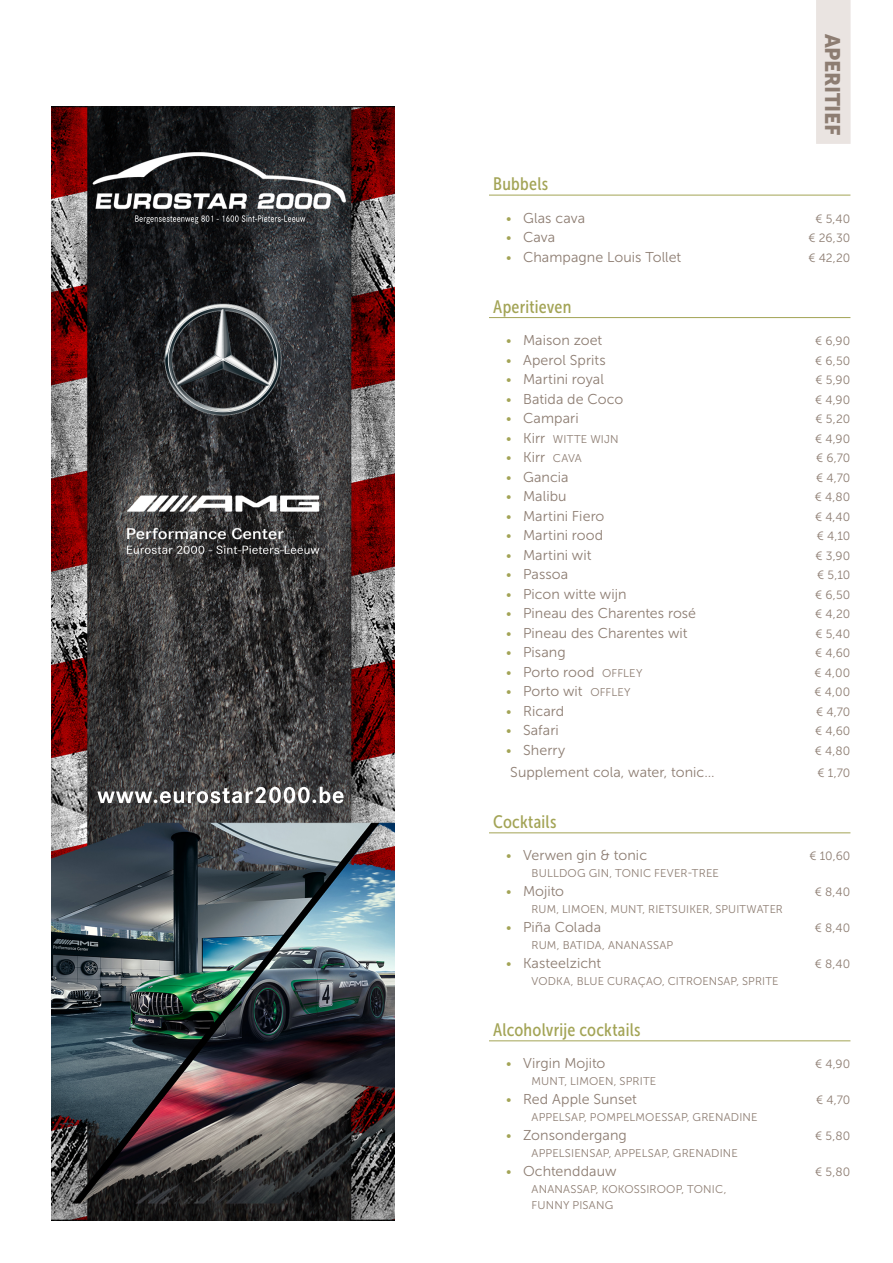
<style>
.page{position:relative;width:893px;height:1263px;background:#fff}
.page>*{position:absolute;margin:0;border:0;box-sizing:border-box;transform-origin:0 0}
.t1{font:21px "Museo Sans 900";letter-spacing:-.02em;color:#8d7d72}
.t2{font:18px "Museo Sans Cond 500";letter-spacing:.01em;color:#a3a456}
.t3{font:14.25px "Museo Sans 300";letter-spacing:.005em;color:#8d7d72}
.t4{font:12px "Museo Sans 300";letter-spacing:.01em;color:#8d7d72}
.t5{font:11.25px/16.5px "Museo Sans 300";letter-spacing:.015em;color:#8d7d72}
.s1{font-size:13.5px;color:#a3a456}
.s2{font-size:14.25px}
.s3{font-size:11.25px}
</style>
<div class="page">
<hr style="left:489px;top:195px;width:361px;height:1px;background:#a3a456">
<hr style="left:489px;top:317px;width:361px;height:1px;background:#a3a456">
<hr style="left:489px;top:832px;width:361px;height:1px;background:#a3a456">
<hr style="left:489px;top:1040px;width:361px;height:1px;background:#a3a456">
<div style="left:816px;top:0;width:35px;height:144px;background:#eae4e1"></div>
<img style="left:52px;top:106px;width:343px;height:1115px">
<h1 class="t1" style="left:844px;top:34px;width:103px;rotate:90deg">APERITIEF</h1>
<p class="t2" style="left:493px;top:174px;width:57px">Bubbels</p>
<p class="t3" style="left:506px;top:210px;width:81px"><span class="s1">•</span> Glas cava</p>
<p class="t4" style="left:815px;top:212px;width:37px">€ 5,40</p>
<p class="t3" style="left:506px;top:229px;width:51px"><span class="s1">•</span> Cava</p>
<p class="t4" style="left:808px;top:231px;width:44px">€ 26,30</p>
<p class="t3" style="left:506px;top:249px;width:177px"><span class="s1">•</span> Champagne Louis Tollet</p>
<p class="t4" style="left:808px;top:251px;width:43px">€ 42,20</p>
<p class="t2" style="left:493px;top:297px;width:80px">Aperitieven</p>
<p class="t3" style="left:506px;top:332px;width:98px"><span class="s1">•</span> Maison zoet</p>
<p class="t4" style="left:815px;top:334px;width:37px">€ 6,90</p>
<p class="t3" style="left:506px;top:352px;width:101px"><span class="s1">•</span> Aperol Sprits</p>
<p class="t4" style="left:815px;top:354px;width:37px">€ 6,50</p>
<p class="t3" style="left:506px;top:371px;width:99px"><span class="s1">•</span> Martini royal</p>
<p class="t4" style="left:816px;top:373px;width:36px">€ 5,90</p>
<p class="t3" style="left:506px;top:391px;width:119px"><span class="s1">•</span> Batida de Coco</p>
<p class="t4" style="left:815px;top:393px;width:37px">€ 4,90</p>
<p class="t3" style="left:506px;top:410px;width:74px"><span class="s1">•</span> Campari</p>
<p class="t4" style="left:816px;top:412px;width:36px">€ 5,20</p>
<p class="t5" style="left:506px;top:430px;width:114px"><span class="s1">•</span> <span class="s2">Kirr</span> WITTE WIJN</p>
<p class="t4" style="left:815px;top:432px;width:37px">€ 4,90</p>
<p class="t3" style="left:506px;top:449px;width:77px"><span class="s1">•</span> Kirr <span class="s3">CAVA</span></p>
<p class="t4" style="left:816px;top:451px;width:36px">€ 6,70</p>
<p class="t3" style="left:506px;top:469px;width:64px"><span class="s1">•</span> Gancia</p>
<p class="t4" style="left:816px;top:471px;width:36px">€ 4,70</p>
<p class="t3" style="left:506px;top:488px;width:62px"><span class="s1">•</span> Malibu</p>
<p class="t4" style="left:815px;top:490px;width:37px">€ 4,80</p>
<p class="t3" style="left:506px;top:508px;width:100px"><span class="s1">•</span> Martini Fiero</p>
<p class="t4" style="left:815px;top:510px;width:37px">€ 4,40</p>
<p class="t3" style="left:506px;top:527px;width:99px"><span class="s1">•</span> Martini rood</p>
<p class="t4" style="left:817px;top:529px;width:35px">€ 4,10</p>
<p class="t3" style="left:506px;top:547px;width:87px"><span class="s1">•</span> Martini wit</p>
<p class="t4" style="left:815px;top:549px;width:36px">€ 3,90</p>
<p class="t3" style="left:506px;top:566px;width:64px"><span class="s1">•</span> Passoa</p>
<p class="t4" style="left:817px;top:568px;width:35px">€ 5,10</p>
<p class="t3" style="left:506px;top:586px;width:122px"><span class="s1">•</span> Picon witte wijn</p>
<p class="t4" style="left:815px;top:588px;width:37px">€ 6,50</p>
<p class="t3" style="left:506px;top:605px;width:192px"><span class="s1">•</span> Pineau des Charentes rosé</p>
<p class="t4" style="left:815px;top:607px;width:37px">€ 4,20</p>
<p class="t3" style="left:506px;top:625px;width:183px"><span class="s1">•</span> Pineau des Charentes wit</p>
<p class="t4" style="left:815px;top:627px;width:37px">€ 5,40</p>
<p class="t3" style="left:506px;top:644px;width:61px"><span class="s1">•</span> Pisang</p>
<p class="t4" style="left:815px;top:646px;width:37px">€ 4,60</p>
<p class="t3" style="left:506px;top:664px;width:138px"><span class="s1">•</span> Porto rood <span class="s3">OFFLEY</span></p>
<p class="t4" style="left:815px;top:666px;width:37px">€ 4,00</p>
<p class="t3" style="left:506px;top:683px;width:126px"><span class="s1">•</span> Porto wit <span class="s3">OFFLEY</span></p>
<p class="t4" style="left:815px;top:685px;width:37px">€ 4,00</p>
<p class="t3" style="left:506px;top:703px;width:60px"><span class="s1">•</span> Ricard</p>
<p class="t4" style="left:816px;top:705px;width:36px">€ 4,70</p>
<p class="t3" style="left:506px;top:722px;width:54px"><span class="s1">•</span> Safari</p>
<p class="t4" style="left:815px;top:724px;width:37px">€ 4,60</p>
<p class="t3" style="left:506px;top:742px;width:61px"><span class="s1">•</span> Sherry</p>
<p class="t4" style="left:815px;top:744px;width:37px">€ 4,80</p>
<p class="t3" style="left:510px;top:764px;width:206px">Supplement cola, water, tonic…</p>
<p class="t4" style="left:818px;top:766px;width:34px">€ 1,70</p>
<p class="t2" style="left:493px;top:812px;width:65px">Cocktails</p>
<p class="t3" style="left:506px;top:848px;width:143px"><span class="s1">•</span> Verwen gin &amp; tonic</p>
<p class="t4" style="left:809px;top:850px;width:43px">€ 10,60</p>
<p class="t5" style="left:531px;top:865px;width:189px">BULLDOG GIN, TONIC FEVER-TREE</p>
<p class="t3" style="left:506px;top:884px;width:60px"><span class="s1">•</span> Mojito</p>
<p class="t4" style="left:815px;top:886px;width:37px">€ 8,40</p>
<p class="t5" style="left:531px;top:901px;width:253px">RUM, LIMOEN, MUNT, RIETSUIKER, SPUITWATER</p>
<p class="t3" style="left:506px;top:920px;width:97px"><span class="s1">•</span> Piña Colada</p>
<p class="t4" style="left:815px;top:922px;width:37px">€ 8,40</p>
<p class="t5" style="left:531px;top:937px;width:143px">RUM, BATIDA, ANANASSAP</p>
<p class="t3" style="left:506px;top:956px;width:97px"><span class="s1">•</span> Kasteelzicht</p>
<p class="t4" style="left:815px;top:958px;width:37px">€ 8,40</p>
<p class="t5" style="left:531px;top:973px;width:249px">VODKA, BLUE CURAÇAO, CITROENSAP, SPRITE</p>
<p class="t2" style="left:493px;top:1020px;width:149px">Alcoholvrije cocktails</p>
<p class="t3" style="left:506px;top:1056px;width:101px"><span class="s1">•</span> Virgin Mojito</p>
<p class="t4" style="left:815px;top:1058px;width:37px">€ 4,90</p>
<p class="t5" style="left:531px;top:1073px;width:126px">MUNT, LIMOEN, SPRITE</p>
<p class="t3" style="left:506px;top:1092px;width:133px"><span class="s1">•</span> Red Apple Sunset</p>
<p class="t4" style="left:816px;top:1094px;width:36px">€ 4,70</p>
<p class="t5" style="left:531px;top:1109px;width:228px">APPELSAP, POMPELMOESSAP, GRENADINE</p>
<p class="t3" style="left:506px;top:1128px;width:122px"><span class="s1">•</span> Zonsondergang</p>
<p class="t4" style="left:815px;top:1130px;width:37px">€ 5,80</p>
<p class="t5" style="left:531px;top:1145px;width:208px">APPELSIENSAP, APPELSAP, GRENADINE</p>
<p class="t3" style="left:506px;top:1164px;width:112px"><span class="s1">•</span> Ochtenddauw</p>
<p class="t4" style="left:815px;top:1166px;width:37px">€ 5,80</p>
<p class="t5" style="left:531px;top:1181px;width:196px">ANANASSAP, KOKOSSIROOP, TONIC,<br>FUNNY PISANG</p>
</div>
